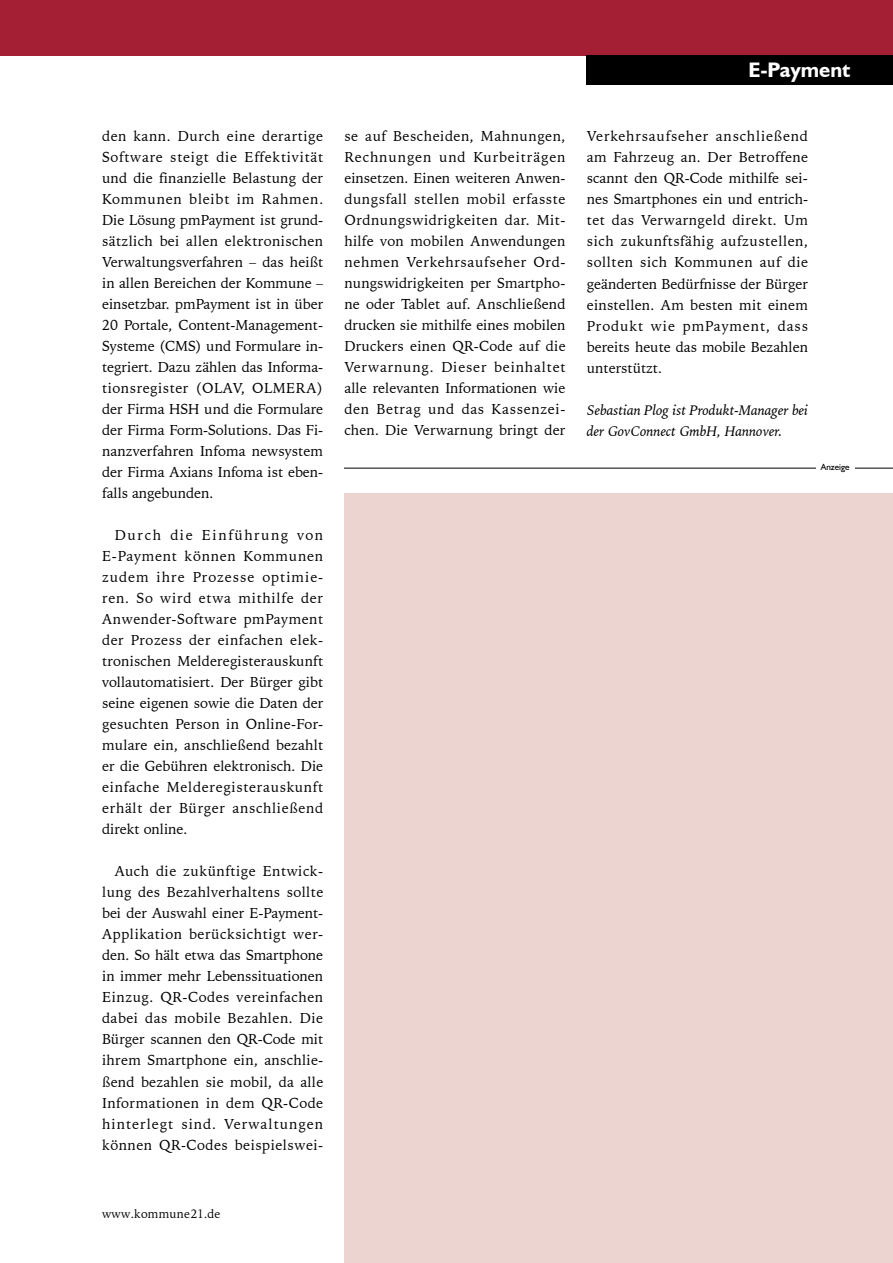
<style>
.page{position:relative;width:893px;height:1263px;background:#fff}
.page>*{position:absolute;margin:0;border:0;box-sizing:border-box;transform-origin:0 0}
.t1{font:700 21px "Humanist 521 BT";color:#fff}
.t2{font:14.25px/21px "Iowan Old Style BT";letter-spacing:.01em;color:#000;text-align:justify}
.t3{font:italic 14.25px/21px "Iowan Old Style BT";letter-spacing:-.005em;color:#000}
.t4{font:12px "Iowan Old Style BT";letter-spacing:.02em;color:#000}
.t5{font:9px "Humanist 521 BT";letter-spacing:-.005em;color:#000}
</style>
<div class="page">
<div style="left:0;top:0;width:893px;height:55px;background:#a51f34"></div>
<div style="left:587px;top:55px;width:306px;height:30px;background:#000"></div>
<hr style="left:344px;top:468px;width:549px;height:1px;background:#000">
<div style="left:816px;top:463px;width:38px;height:13px;background:#fff"></div>
<div style="left:344px;top:493px;width:549px;height:770px;background:#ecd4d0"></div>
<p class="t2" style="left:102px;top:126px;width:223px">den kann. Durch eine derartige Software steigt die Effektivität und die finanzielle Belastung der Kommunen bleibt im Rahmen.<br>Die Lösung pmPayment ist grund&shy;sätzlich bei allen elektronischen Verwaltungsverfahren – das heißt in allen Bereichen der Kommune – einsetzbar. pmPayment ist in über 20 Portale, Content-Management-Systeme (CMS) und Formulare in&shy;tegriert. Dazu zählen das Informa&shy;tionsregister (OLAV, OLMERA) der Firma HSH und die Formulare der Firma Form-Solutions. Das Fi&shy;nanzverfahren Infoma newsystem der Firma Axians Infoma ist eben&shy;falls angebunden.</p>
<p class="t2" style="left:102px;top:525px;width:223px;text-indent:13px">Durch die Einführung von E-Payment können Kommunen zudem ihre Prozesse optimie&shy;ren. So wird etwa mithilfe der Anwender-Software pmPayment der Prozess der einfachen elek&shy;tronischen Melderegisterauskunft vollautomatisiert. Der Bürger gibt seine eigenen sowie die Daten der gesuchten Person in Online-For&shy;mulare ein, anschließend bezahlt er die Gebühren elektronisch. Die einfache Melderegisterauskunft erhält der Bürger anschließend direkt online.</p>
<p class="t2" style="left:102px;top:861px;width:223px;text-indent:13px">Auch die zukünftige Entwick&shy;lung des Bezahlverhaltens sollte bei der Auswahl einer E-Payment-Applikation berücksichtigt wer&shy;den. So hält etwa das Smartphone in immer mehr Lebenssituationen Einzug. QR-Codes vereinfachen dabei das mobile Bezahlen. Die Bürger scannen den QR-Code mit ihrem Smartphone ein, anschlie&shy;ßend bezahlen sie mobil, da alle Informationen in dem QR-Code hinterlegt sind. Verwaltungen können QR-Codes beispielswei-</p>
<h1 class="t1" style="left:748px;top:57px;width:104px">E-Payment</h1>
<p class="t2" style="left:344px;top:126px;width:223px">se auf Bescheiden, Mahnungen, Rechnungen und Kurbeiträgen einsetzen. Einen weiteren Anwen&shy;dungsfall stellen mobil erfasste Ordnungswidrigkeiten dar. Mit&shy;hilfe von mobilen Anwendungen nehmen Verkehrsaufseher Ord&shy;nungswidrigkeiten per Smartpho&shy;ne oder Tablet auf. Anschließend drucken sie mithilfe eines mobilen Druckers einen QR-Code auf die Verwarnung. Dieser beinhaltet alle relevanten Informationen wie den Betrag und das Kassenzei&shy;chen. Die Verwarnung bringt der</p>
<p class="t2" style="left:587px;top:126px;width:223px">Verkehrsaufseher anschließend am Fahrzeug an. Der Betroffene scannt den QR-Code mithilfe sei&shy;nes Smartphones ein und entrich&shy;tet das Verwarngeld direkt. Um sich zukunftsfähig aufzustellen, sollten sich Kommunen auf die geänderten Bedürfnisse der Bürger einstellen. Am besten mit einem Produkt wie pmPayment, dass bereits heute das mobile Bezahlen unterstützt.</p>
<p class="t3" style="left:587px;top:399px;width:223px">Sebastian Plog ist Produkt-Manager bei der GovConnect GmbH, Hannover.</p>
<p class="t5" style="left:821px;top:462px;width:30px">Anzeige</p>
<p class="t4" style="left:102px;top:1206px;width:120px">www.kommune21.de</p>
</div>
